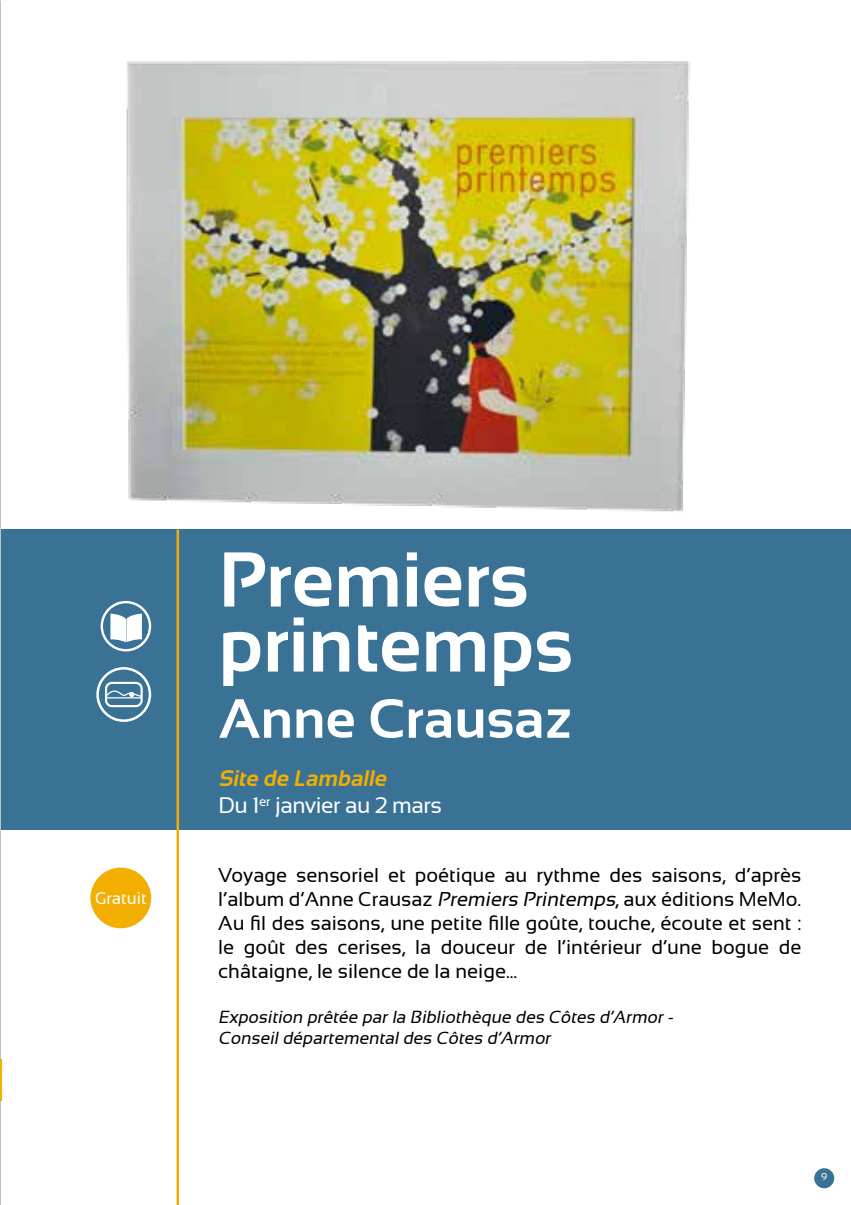
<style>
.page{position:relative;width:851px;height:1205px;background:#fff}
.page>*{position:absolute;margin:0;border:0;box-sizing:border-box;transform-origin:0 0}
.t1{font:700 77.5px/65px "Sansation";color:#fff}
.t2{font:700 55.25px "Sansation";color:#fff}
.t3{font:22.5px/27px "Sansation";letter-spacing:-.02em;color:#fff}
.t4{font:20px/24px "Sansation";color:#000;text-align:justify}
.t5{font:italic 17.5px/21px "Sansation";color:#000}
.t6{font:16.75px "Sansation";color:#fff}
.t7{font:10px "Sansation";color:#fff}
.s1{font-weight:700;font-style:italic;color:#f2af00}
.s2{font-style:italic}
</style>
<div class="page">
<div style="left:2px;top:530px;width:848px;height:300px;background:#3a7296"></div>
<div style="left:101px;top:601px;width:50px;height:50px;border:2px solid #fff;border-radius:50%"></div>
<svg style="left:110px;top:614px;width:32px;height:28px"></svg>
<hr style="left:176px;top:530px;width:3px;height:675px;background:#f2af00">
<img style="left:126px;top:61px;width:564px;height:451px">
<div style="left:105px;top:682px;width:38px;height:25px;border:2px solid #fff;border-radius:6px"></div>
<svg style="left:105px;top:690px;width:38px;height:9px"></svg>
<div style="left:96px;top:667px;width:55px;height:55px;border:2px solid #fff;border-radius:50%"></div>
<div style="left:90px;top:867px;width:61px;height:61px;background:#f2af00;border-radius:50%"></div>
<hr style="left:0;top:1059px;width:2px;height:41px;background:#f2af00">
<div style="left:814px;top:1168px;width:20px;height:20px;background:#3a7296;border-radius:50%"></div>
<p class="t6" style="left:95px;top:888px;width:53px">Gratuit</p>
<h1 class="t1" style="left:218px;top:547px;width:356px">Premiers printemps</h1>
<h2 class="t2" style="left:218px;top:688px;width:354px">Anne Crausaz</h2>
<p class="t3" style="left:218px;top:765px;width:225px"><span class="s1">Site de Lamballe<br></span>Du 1<sup>er</sup> janvier au 2 mars</p>
<p class="t4" style="left:218px;top:863px;width:584px">Voyage sensoriel et poétique au rythme des saisons, d’après l’album d’Anne Crausaz <span class="s2">Premiers Printemps</span>, aux éditions MeMo.<br>Au fil des saisons, une petite fille goûte, touche, écoute et sent : le goût des cerises, la douceur de l’intérieur d’une bogue de châtaigne, le silence de la neige...</p>
<p class="t5" style="left:218px;top:1006px;width:459px">Exposition prêtée parla Bibliothèque des Côtes d’Armor-<br>Conseildépartementaldes Côtes d’Armor</p>
<p class="t7" style="left:821px;top:1171px;width:8px">9</p>
</div>
